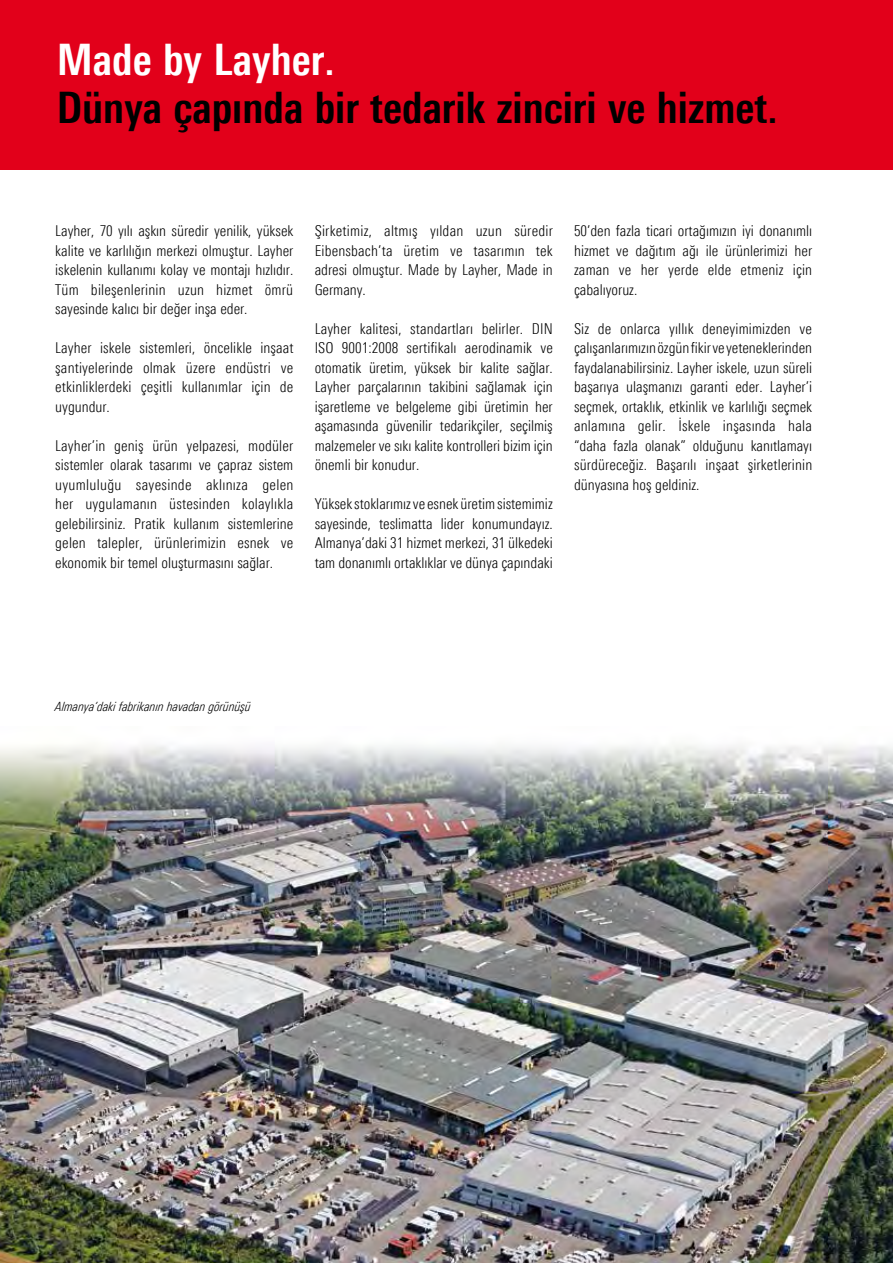
<style>
.page{position:relative;width:893px;height:1263px;background:#fff}
.page>*{position:absolute;margin:0;border:0;box-sizing:border-box;transform-origin:0 0}
.t1{font:700 43.5px "Linotype Univers 620 Cn";color:#000}
.t2{font:700 43.5px "Linotype Univers 620 Cn";color:#fff}
.t3{font:300 15px/19.5px "Linotype Univers 320 Cn";color:#000;text-align:justify}
.t4{font:12.75px "Linotype Univers 321 Cn Lt It";color:#000}
</style>
<div class="page">
<div style="left:0;top:0;width:893px;height:169px;background:#e2001a"></div>
<img style="left:0;top:744px;width:893px;height:519px">
<h1 class="t2" style="left:57px;top:34px;width:279px">Made by Layher.</h1>
<h1 class="t1" style="left:57px;top:82px;width:722px">Dünya çapında bir tedarik zinciri ve hizmet.</h1>
<p class="t3" style="left:55px;top:221px;width:240px">Layher, 70 yılı aşkın süredir yenilik, yüksek kalite ve karlılığın merkezi olmuştur. Layher iskelenin kullanımı kolay ve montajı hızlıdır.<br>Tüm bileşenlerinin uzun hizmet ömrü sayesinde kalıcı bir değer inşa eder.</p>
<p class="t3" style="left:55px;top:338px;width:240px">Layher iskele sistemleri, öncelikle inşaat şantiyelerinde olmak üzere endüstri ve etkinliklerdeki çeşitli kullanımlar için de uygundur.</p>
<p class="t3" style="left:55px;top:436px;width:240px">Layher’in geniş ürün yelpazesi, modüler sistemler olarak tasarımı ve çapraz sistem uyumluluğu sayesinde aklınıza gelen her uygulamanın üstesinden kolaylıkla gelebilirsiniz. Pratik kullanım sistemlerine gelen talepler, ürünlerimizin esnek ve ekonomik bir temel oluşturmasını sağlar.</p>
<p class="t3" style="left:315px;top:221px;width:240px">Şirketimiz, altmış yıldan uzun süredir Eibensbach’ta üretim ve tasarımın tek adresi olmuştur. Made by Layher, Made in Germany.</p>
<p class="t3" style="left:315px;top:319px;width:240px">Layher kalitesi, standartları belirler. DIN ISO 9001:2008 sertifikalı aerodinamik ve otomatik üretim, yüksek bir kalite sağlar.<br>Layher parçalarının takibini sağlamak için işaretleme ve belgeleme gibi üretimin her aşamasında güvenilir tedarikçiler, seçilmiş malzemeler ve sıkı kalite kontrolleri bizim için önemli bir konudur.</p>
<p class="t3" style="left:315px;top:494px;width:240px">Yüksek stoklarımız ve esnek üretim sistemimiz sayesinde, teslimatta lider konumundayız.<br>Almanya’daki 31 hizmet merkezi, 31 ülkedeki tam donanımlı ortaklıklar ve dünya çapındaki</p>
<p class="t3" style="left:574px;top:221px;width:240px">50’den fazla ticari ortağımızın iyi donanımlı hizmet ve dağıtım ağı ile ürünlerimizi her zaman ve her yerde elde etmeniz için çabalıyoruz.</p>
<p class="t3" style="left:574px;top:319px;width:240px">Siz de onlarca yıllık deneyimimizden ve çalışanlarımızın özgün fikir ve yeteneklerinden faydalanabilirsiniz. Layher iskele, uzun süreli başarıya ulaşmanızı garanti eder. Layher’i seçmek, ortaklık, etkinlik ve karlılığı seçmek anlamına gelir. İskele inşasında hala “daha fazla olanak” olduğunu kanıtlamayı sürdüreceğiz. Başarılı inşaat şirketlerinin dünyasına hoş geldiniz.</p>
<p class="t4" style="left:55px;top:699px;width:197px">Almanya’daki fabrikanın havadan görünüşü</p>
</div>
